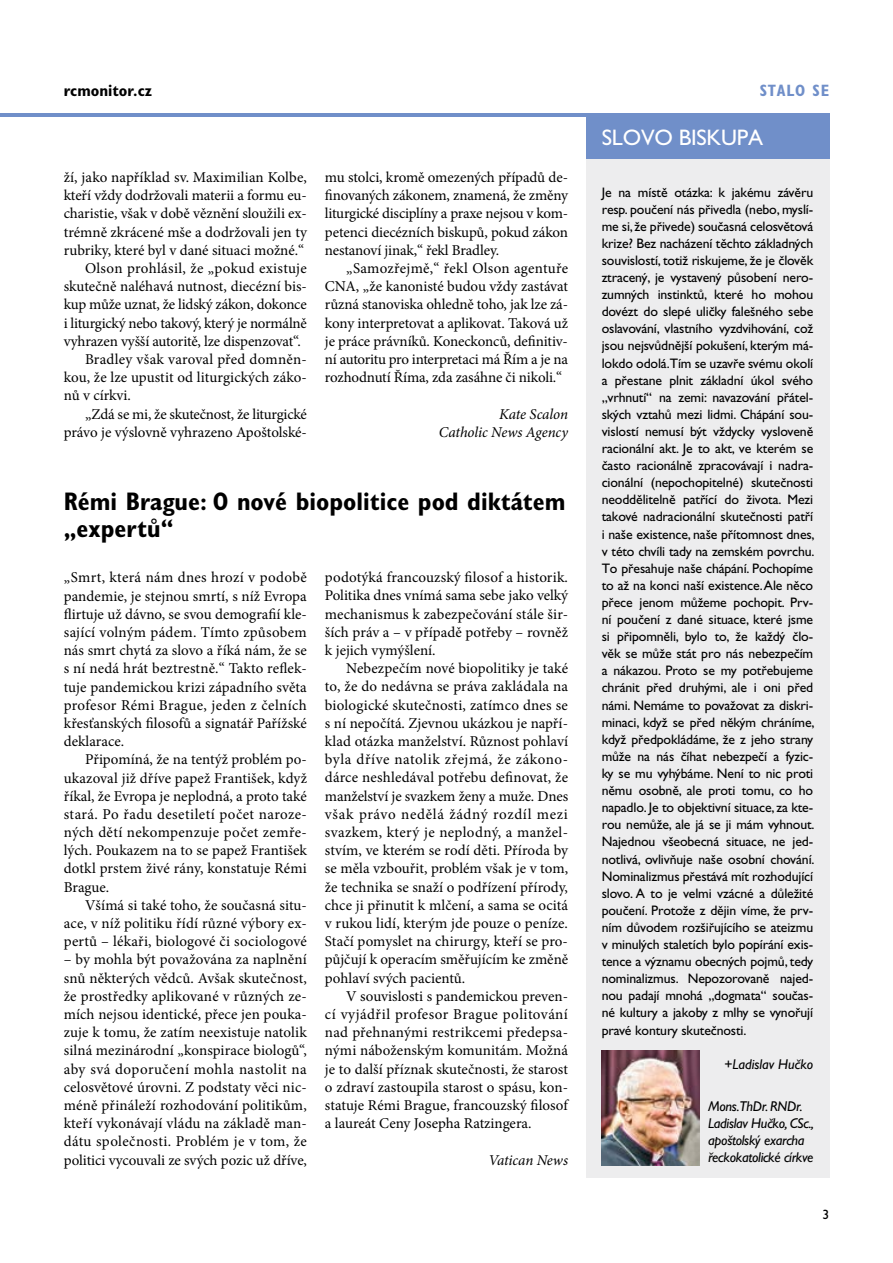
<style>
.page{position:relative;width:893px;height:1263px;background:#fff}
.page>*{position:absolute;margin:0;border:0;box-sizing:border-box;transform-origin:0 0}
.t1{font:700 condensed 25.5px/27px "Gill Sans Std";color:#000}
.t2{font:22.5px "Gill Sans Std";letter-spacing:-.01em;color:#fff}
.t3{font:700 condensed 16.5px "Gill Sans Std";color:#000}
.t4{font:700 condensed 16.5px "Gill Sans Std";color:#708fc9}
.t5{font:15px/18.1px "Minion Pro";color:#000;text-align:justify}
.t6{font:italic 15px/18.1px "Minion Pro";letter-spacing:-.01em;color:#000;text-align:right}
.t7{font:15px "Minion Pro";letter-spacing:-.02em;color:#000}
.t8{font:15px "Minion Pro";letter-spacing:.02em;color:#000}
.t9{font:italic 14.25px/17.1px "Gill Sans Std";letter-spacing:-.02em;color:#000}
.t10{font:italic 14.25px "Gill Sans Std";color:#000}
.t11{font:13.8px/17.1px "Gill Sans Std";letter-spacing:-.01em;color:#000;text-align:justify}
.t12{font:13.5px "Gill Sans Std";color:#000}
</style>
<div class="page">
<hr style="left:0;top:113px;width:829px;height:4px;background:#708fc9">
<div style="left:586px;top:117px;width:243px;height:1061px;background:#ededee"></div>
<div style="left:586px;top:116px;width:243px;height:42px;background:#708fc9"></div>
<img style="left:602px;top:1050px;width:98px;height:115px">
<p class="t3" style="left:64px;top:81px;width:90px">rcmonitor.cz</p>
<p class="t4" style="left:760px;top:81px;width:71px">stalo se</p>
<p class="t5" style="left:64px;top:168px;width:245px">ží, jako například sv. Maximilian Kolbe,</p>
<p class="t5" style="left:64px;top:186px;width:245px">kteří vždy dodržovali materii a formu eu-</p>
<p class="t5" style="left:64px;top:205px;width:245px">charistie, však v době věznění sloužili ex-</p>
<p class="t5" style="left:64px;top:223px;width:245px">trémně zkrácené mše a dodržovali jen ty</p>
<p class="t5" style="left:64px;top:241px;width:242px">rubriky, které byl v dané situaci možné.“</p>
<p class="t8" style="left:85px;top:258px;width:223px">Olson prohlásil, že „pokud existuje</p>
<p class="t5" style="left:64px;top:277px;width:245px">skutečně naléhavá nutnost, diecézní bis-</p>
<p class="t5" style="left:64px;top:296px;width:245px">kup může uznat, že lidský zákon, dokonce</p>
<p class="t7" style="left:64px;top:313px;width:245px">i liturgický nebo takový, který je normálně</p>
<p class="t5" style="left:64px;top:332px;width:238px">vyhrazen vyšší autoritě, lze dispenzovat“.</p>
<p class="t5" style="left:85px;top:350px;width:223px">Bradley však varoval před domněn-</p>
<p class="t5" style="left:64px;top:368px;width:245px">kou, že lze upustit od liturgických záko-</p>
<p class="t5" style="left:64px;top:387px;width:69px">nů v církvi.</p>
<p class="t5" style="left:85px;top:405px;width:223px">„Zdá se mi, že skutečnost, že liturgické</p>
<p class="t5" style="left:64px;top:423px;width:245px">právo je výslovně vyhrazeno Apoštolské-</p>
<p class="t5" style="left:325px;top:168px;width:245px">mu stolci, kromě omezených případů de&shy;finovaných zákonem, znamená, že změny liturgické disciplíny a praxe nejsou v kom&shy;petenci diecézních biskupů, pokud zákon nestanoví jinak,“ řekl Bradley.</p>
<p class="t5" style="left:325px;top:259px;width:245px;text-indent:21px">„Samozřejmě,“ řekl Olson agentuře CNA, „že kanonisté budou vždy zastávat různá stanoviska ohledně toho, jak lze zá&shy;kony interpretovat a aplikovat. Taková už je práce právníků. Koneckonců, definitiv&shy;ní autoritu pro interpretaci má Řím a je na rozhodnutí Říma, zda zasáhne či nikoli.“</p>
<p class="t6" style="left:439px;top:405px;width:131px">Kate Scalon<br>Catholic News Agency</p>
<h1 class="t1" style="left:64px;top:488px;width:503px">Rémi Brague: O nové biopolitice pod diktátem „expertů“</h1>
<p class="t5" style="left:64px;top:568px;width:245px">„Smrt, která nám dnes hrozí v podobě pandemie, je stejnou smrtí, s níž Evropa flirtuje už dávno, se svou demografií kle&shy;sající volným pádem. Tímto způsobem nás smrt chytá za slovo a říká nám, že se s ní nedá hrát beztrestně.“ Takto reflek&shy;tuje pandemickou krizi západního světa profesor Rémi Brague, jeden z čelních křesťanských filosofů a signatář Pařížské deklarace.</p>
<p class="t5" style="left:64px;top:750px;width:245px;text-indent:21px">Připomíná, že na tentýž problém po&shy;ukazoval již dříve papež František, když říkal, že Evropa je neplodná, a proto také stará. Po řadu desetiletí počet naroze&shy;ných dětí nekompenzuje počet zemře&shy;lých. Poukazem na to se papež František dotkl prstem živé rány, konstatuje Rémi Brague.</p>
<p class="t5" style="left:64px;top:896px;width:245px;text-indent:21px">Všímá si také toho, že současná situ&shy;ace, v níž politiku řídí různé výbory ex&shy;pertů – lékaři, biologové či sociologové</p>
<p class="t5" style="left:64px;top:951px;width:245px">– by mohla být považována za naplnění snů některých vědců. Avšak skutečnost, že prostředky aplikované v různých ze&shy;mích nejsou identické, přece jen pouka&shy;zuje k tomu, že zatím neexistuje natolik silná mezinárodní „konspirace biologů“, aby svá doporučení mohla nastolit na celosvětové úrovni. Z podstaty věci nic&shy;méně přináleží rozhodování politikům, kteří vykonávají vládu na základě man&shy;dátu společnosti. Problém je v tom, že politici vycouvali ze svých pozic už dříve,</p>
<p class="t5" style="left:325px;top:568px;width:245px">podotýká francouzský filosof a historik.<br>Politika dnes vnímá sama sebe jako velký mechanismus k zabezpečování stále šir&shy;ších práv a – v případě potřeby – rovněž k jejich vymýšlení.</p>
<p class="t5" style="left:325px;top:659px;width:245px;text-indent:21px">Nebezpečím nové biopolitiky je také to, že do nedávna se práva zakládala na biologické skutečnosti, zatímco dnes se s ní nepočítá. Zjevnou ukázkou je napří&shy;klad otázka manželství. Různost pohlaví byla dříve natolik zřejmá, že zákono&shy;dárce neshledával potřebu definovat, že manželství je svazkem ženy a muže. Dnes však právo nedělá žádný rozdíl mezi svazkem, který je neplodný, a manžel&shy;stvím, ve kterém se rodí děti. Příroda by se měla vzbouřit, problém však je v tom, že technika se snaží o podřízení přírody, chce ji přinutit k mlčení, a sama se ocitá v rukou lidí, kterým jde pouze o peníze.<br>Stačí pomyslet na chirurgy, kteří se pro&shy;půjčují k operacím směřujícím ke změně pohlaví svých pacientů.</p>
<p class="t5" style="left:325px;top:987px;width:245px;text-indent:21px">V souvislosti s pandemickou preven&shy;cí vyjádřil profesor Brague politování nad přehnanými restrikcemi předepsa&shy;nými náboženským komunitám. Možná je to další příznak skutečnosti, že starost o zdraví zastoupila starost o spásu, kon&shy;statuje Rémi Brague, francouzský filosof a laureát Ceny Josepha Ratzingera.</p>
<p class="t6" style="left:488px;top:1151px;width:81px">Vatican News</p>
<h2 class="t2" style="left:602px;top:125px;width:163px">SLOVO BISKUPA</h2>
<p class="t11" style="left:602px;top:183px;width:214px">Je na místě otázka: k jakému závěru resp. poučení nás přivedla (nebo, myslí&shy;me si, že přivede) současná celosvětová krize? Bez nacházení těchto základných souvislostí, totiž riskujeme, že je člověk ztracený, je vystavený působení nero&shy;zumných instinktů, které ho mohou dovézt do slepé uličky falešného sebe oslavování, vlastního vyzdvihování, což jsou nejsvůdnější pokušení, kterým má&shy;lokdo odolá.Tím se uzavře svému okolí a přestane plnit základní úkol svého „vrhnutí“ na zemi: navazování přátel&shy;ských vztahů mezi lidmi. Chápání sou&shy;vislostí nemusí být vždycky vysloveně racionální akt. Je to akt, ve kterém se často racionálně zpracovávají i nadra&shy;cionální (nepochopitelné) skutečnosti neoddělitelně patřící do života. Mezi takové nadracionální skutečnosti patří i naše existence, naše přítomnost dnes, v této chvíli tady na zemském povrchu.<br>To přesahuje naše chápání. Pochopíme to až na konci naší existence. Ale něco přece jenom můžeme pochopit. Prv&shy;ní poučení z dané situace, které jsme si připomněli, bylo to, že každý člo&shy;věk se může stát pro nás nebezpečím a nákazou. Proto se my potřebujeme chránit před druhými, ale i oni před námi. Nemáme to považovat za diskri&shy;minaci, když se před někým chráníme, když předpokládáme, že z jeho strany může na nás číhat nebezpečí a fyzic&shy;ky se mu vyhýbáme. Není to nic proti němu osobně, ale proti tomu, co ho napadlo. Je to objektivní situace, za kte&shy;rou nemůže, ale já se ji mám vyhnout.<br>Najednou všeobecná situace, ne jed&shy;notlivá, ovlivňuje naše osobní chování.<br>Nominalizmus přestává mít rozhodující slovo. A to je velmi vzácné a důležité poučení. Protože z dějin víme, že prv&shy;ním důvodem rozšiřujícího se ateizmu v minulých staletích bylo popírání exis&shy;tence a významu obecných pojmů, tedy nominalizmus. Nepozorovaně najed&shy;nou padají mnohá „dogmata“ součas&shy;né kultury a jakoby z mlhy se vynořují pravé kontury skutečnosti.</p>
<p class="t10" style="left:724px;top:1056px;width:91px">+Ladislav Hučko</p>
<p class="t9" style="left:708px;top:1097px;width:107px">Mons.ThDr. RNDr.<br>Ladislav Hučko, CSc., apoštolský exarcha řeckokatolické církve</p>
<p class="t12" style="left:822px;top:1207px;width:8px">3</p>
</div>
